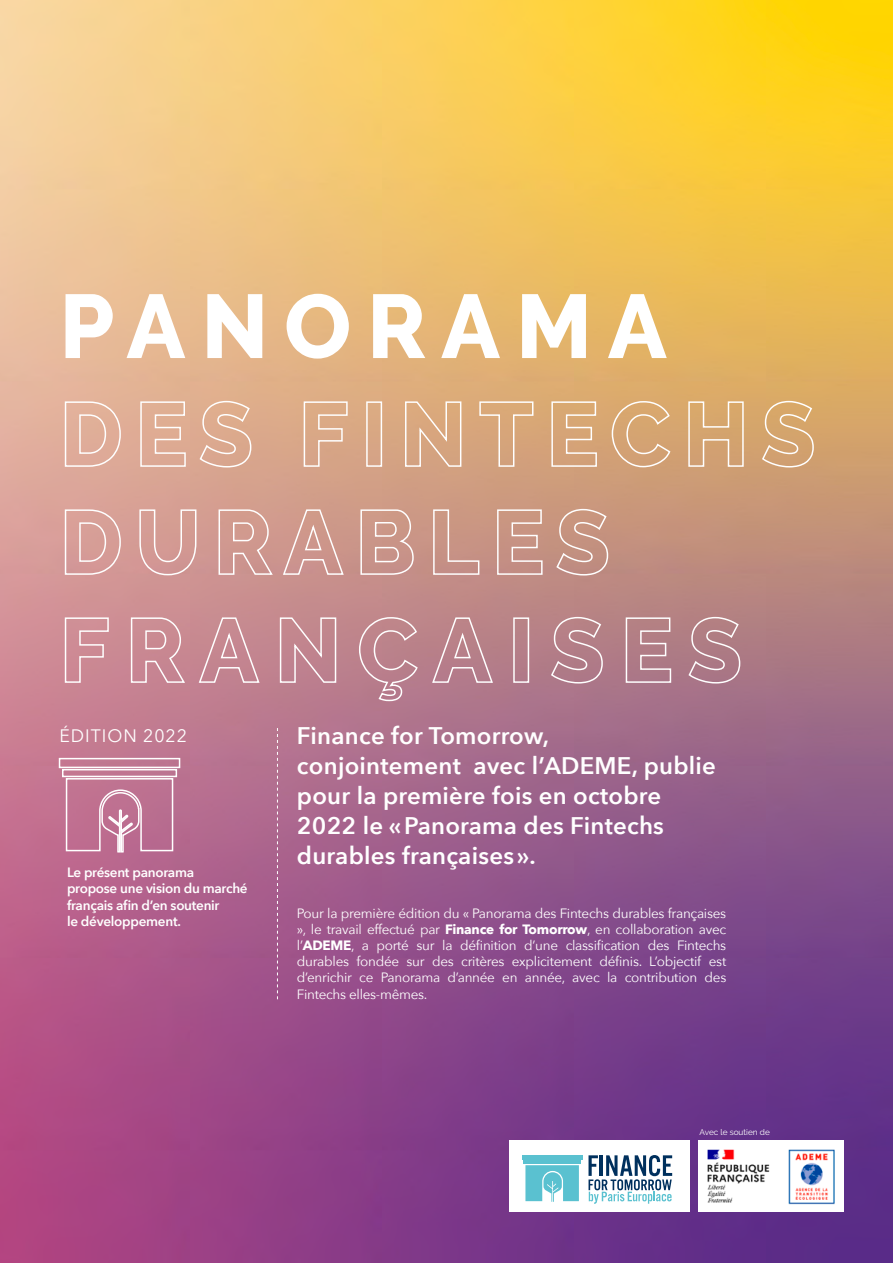
<style>
.page{position:relative;width:893px;height:1263px;background:#fff}
.page>*{position:absolute;margin:0;border:0;box-sizing:border-box;transform-origin:0 0}
.t1{font:800 90px/108px "Raleway";letter-spacing:.14em;color:#fff}
.t2{font:600 24px/30px "Avenir Next";letter-spacing:.01em;color:#fff}
.t3{font:18px "Avenir Next";letter-spacing:.055em;color:#fff}
.t4{font:13.5px/16.2px "Avenir Next";letter-spacing:-.02em;color:#fff;text-align:justify}
.t5{font:600 13.5px/16.2px "Avenir Next";letter-spacing:-.02em;color:#fff}
.t6{font:8.25px "Raleway";color:#fff}
.s1{font-weight:700}
</style>
<div class="page">
<img style="left:0;top:0;width:893px;height:1263px">
<div style="left:509px;top:1141px;width:181px;height:71px;background:#fff"></div>
<hr style="left:522px;top:1155px;width:60px;height:4px;background:#5ac1d0">
<hr style="left:523px;top:1160px;width:58px;height:4px;background:#5ac1d0">
<svg style="left:525px;top:1165px;width:54px;height:37px;background:#76cbd8"></svg>
<svg style="left:588px;top:1155px;width:84px;height:49px"></svg>
<img style="left:699px;top:1141px;width:145px;height:71px">
<svg style="left:277px;top:728px;width:1px;height:271px"></svg>
<div style="left:59px;top:758px;width:121px;height:10px;border:2px solid #fff"></div>
<div style="left:62px;top:769px;width:115px;height:8px;border:2px solid #fff"></div>
<svg style="left:65px;top:777px;width:109px;height:76px;background:#c5839f"></svg>
<h1 class="t1" style="left:60px;top:273px;width:757px">PANORAMA<br>DES FINTECHS<br>DURABLES<br>FRANÇAISES</h1>
<h3 class="t3" style="left:60px;top:720px;width:129px">ÉDITION 2022</h3>
<h2 class="t2" style="left:297px;top:719px;width:421px">Finance for Tomorrow, conjointement avec l’ADEME, publie pour la première fois en octobre<br>2022 le «Panorama des Fintechs durables françaises».</h2>
<p class="t4" style="left:297px;top:904px;width:431px">Pour la première édition du « Panorama des Fintechs durables françaises », le travail effectué par <span class="s1">Finance for Tomorrow</span>, en collaboration avec l’<span class="s1">ADEME</span>, a porté sur la définition d’une classification des Fintechs durables fondée sur des critères explicitement définis. L’objectif est d’enrichir ce Panorama d’année en année, avec la contribution des Fintechs elles-mêmes.</p>
<p class="t5" style="left:67px;top:864px;width:182px">Le présent panorama propose une vision du marché français afin d’en soutenir<br>le développement.</p>
<p class="t6" style="left:699px;top:1127px;width:72px">Avec le soutien de</p>
</div>
